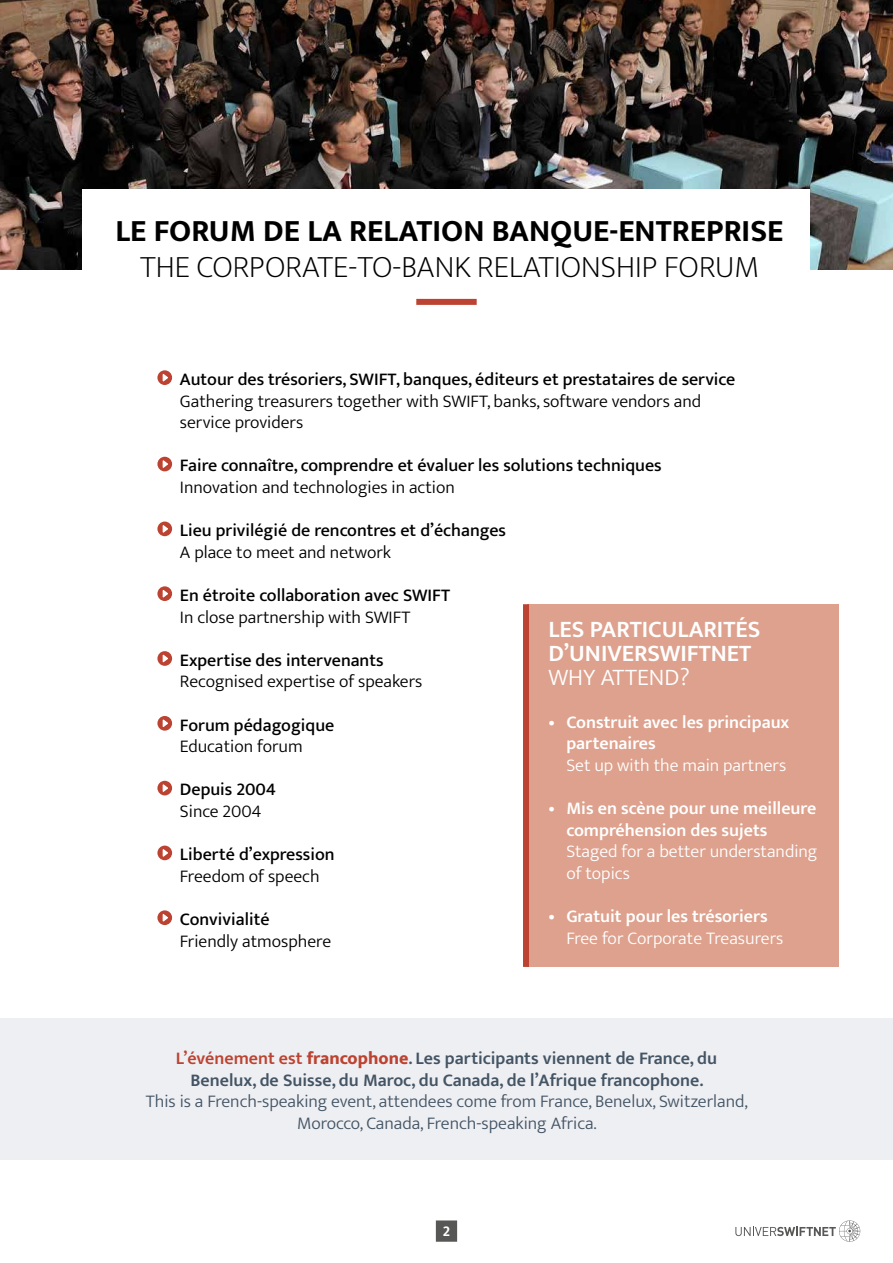
<style>
.page{position:relative;width:893px;height:1263px;background:#fff}
.page>*{position:absolute;margin:0;border:0;box-sizing:border-box;transform-origin:0 0}
.t1{font:200 31.5px "Mukta Vaani";color:#000}
.t2{font:700 31.5px "Mukta Vaani";color:#000}
.t3{font:600 24px/24px "Mukta Vaani";color:#fff}
.t4{font:300 24px "Mukta Vaani";color:#fff}
.t5{font:500 18px "Mukta Vaani";color:#000}
.t6{font:300 18px/21.6px "Mukta Vaani";color:#000}
.t7{font:600 18px/21.6px "Mukta Vaani";color:#435464;text-align:center}
.t8{font:600 18px/21.6px "Mukta Vaani";color:#fff}
.t9{font:300 18px/21.6px "Mukta Vaani";color:#435464;text-align:center}
.t10{font:300 18px/21.6px "Mukta Vaani";color:#fff}
.t11{font:700 15px "Mukta Vaani";color:#fff}
.s1{color:#bc4331}
.s2{font-weight:800;color:#bc4331}
</style>
<div class="page">
<svg style="left:735px;top:1220px;width:125px;height:22px"></svg>
<div style="left:436px;top:1220px;width:21px;height:22px;background:#575756;border:2px solid #575756"></div>
<img style="left:0;top:0;width:893px;height:270px">
<div style="left:416px;top:299px;width:61px;height:6px;background:#bc4331"></div>
<div style="left:83px;top:189px;width:727px;height:84px;background:#fff"></div>
<svg style="left:157px;top:370px;width:15px;height:15px"></svg>
<svg style="left:162px;top:372px;width:7px;height:11px"></svg>
<div style="left:157px;top:457px;width:15px;height:14px;background:#bc4331;border-radius:50%"></div>
<svg style="left:162px;top:460px;width:6px;height:8px"></svg>
<svg style="left:157px;top:521px;width:15px;height:15px"></svg>
<svg style="left:162px;top:523px;width:7px;height:12px"></svg>
<svg style="left:157px;top:586px;width:15px;height:15px"></svg>
<svg style="left:162px;top:588px;width:7px;height:11px"></svg>
<svg style="left:157px;top:651px;width:15px;height:15px"></svg>
<svg style="left:162px;top:653px;width:7px;height:11px"></svg>
<svg style="left:157px;top:716px;width:15px;height:15px"></svg>
<svg style="left:162px;top:717px;width:7px;height:12px"></svg>
<div style="left:157px;top:781px;width:15px;height:14px;background:#bc4331;border-radius:50%"></div>
<svg style="left:162px;top:784px;width:6px;height:8px"></svg>
<svg style="left:157px;top:845px;width:15px;height:15px"></svg>
<svg style="left:162px;top:847px;width:7px;height:12px"></svg>
<svg style="left:157px;top:910px;width:15px;height:15px"></svg>
<svg style="left:162px;top:912px;width:7px;height:11px"></svg>
<div style="left:0;top:1018px;width:893px;height:142px;background:#eeeff3"></div>
<div style="left:527px;top:604px;width:312px;height:363px;background:#dda18d"></div>
<div style="left:523px;top:604px;width:6px;height:363px;background:#bc4331"></div>
<h1 class="t2" style="left:115px;top:212px;width:669px">LE FORUM DE LA RELATION BANQUE-ENTREPRISE</h1>
<h1 class="t1" style="left:140px;top:248px;width:620px">THE CORPORATE-TO-BANK RELATIONSHIP FORUM</h1>
<p class="t5" style="left:180px;top:368px;width:557px">Autour des trésoriers, SWIFT, banques, éditeurs et prestataires de service</p>
<p class="t6" style="left:180px;top:392px;width:523px">Gathering treasurers together with SWIFT, banks, software vendors and service providers</p>
<p class="t5" style="left:180px;top:455px;width:483px">Faire connaître, comprendre et évaluer les solutions techniques</p>
<p class="t6" style="left:180px;top:478px;width:276px">Innovation and technologies in action</p>
<p class="t5" style="left:180px;top:519px;width:328px">Lieu privilégié de rencontres et d’échanges</p>
<p class="t6" style="left:180px;top:543px;width:213px">A place to meet and network</p>
<p class="t5" style="left:180px;top:584px;width:272px">En étroite collaboration avec SWIFT</p>
<p class="t6" style="left:180px;top:608px;width:232px">In close partnership with SWIFT</p>
<p class="t5" style="left:180px;top:649px;width:205px">Expertise des intervenants</p>
<p class="t6" style="left:180px;top:672px;width:244px">Recognised expertise of speakers</p>
<p class="t5" style="left:180px;top:714px;width:156px">Forum pédagogique</p>
<p class="t6" style="left:180px;top:737px;width:124px">Education forum</p>
<p class="t5" style="left:180px;top:779px;width:97px">Depuis 2004</p>
<p class="t6" style="left:180px;top:802px;width:83px">Since 2004</p>
<p class="t5" style="left:180px;top:843px;width:156px">Liberté d’expression</p>
<p class="t6" style="left:180px;top:867px;width:141px">Freedom of speech</p>
<p class="t5" style="left:180px;top:908px;width:91px">Convivialité</p>
<p class="t6" style="left:180px;top:932px;width:153px">Friendly atmosphere</p>
<h2 class="t3" style="left:548px;top:616px;width:214px">LES PARTICULARITÉS<br>D’UNIVERSWIFTNET</h2>
<h2 class="t4" style="left:548px;top:662px;width:143px">WHY ATTEND?</h2>
<p class="t8" style="left:566px;top:711px;width:225px;text-indent:-18px">∙ Construit avec les principaux partenaires</p>
<p class="t10" style="left:566px;top:756px;width:221px">Set up with the main partners</p>
<p class="t8" style="left:566px;top:797px;width:251px;text-indent:-18px">∙ Mis en scène pour une meilleure compréhension des sujets</p>
<p class="t10" style="left:566px;top:842px;width:253px">Staged for a better understanding of topics</p>
<p class="t8" style="left:548px;top:905px;width:221px">∙ Gratuit pour les trésoriers</p>
<p class="t10" style="left:566px;top:929px;width:219px">Free for Corporate Treasurers</p>
<p class="t7" style="left:176px;top:1047px;width:543px"><span class="s1">L’événement est</span> <span class="s2">francophone</span>. Les participants viennent de France, du<br>Benelux, de Suisse, du Maroc, du Canada, de l’Afrique francophone.</p>
<p class="t9" style="left:146px;top:1092px;width:604px">This is a French-speaking event, attendees come from France, Benelux, Switzerland,<br>Morocco, Canada, French-speaking Africa.</p>
<p class="t11" style="left:443px;top:1222px;width:9px">2</p>
</div>
